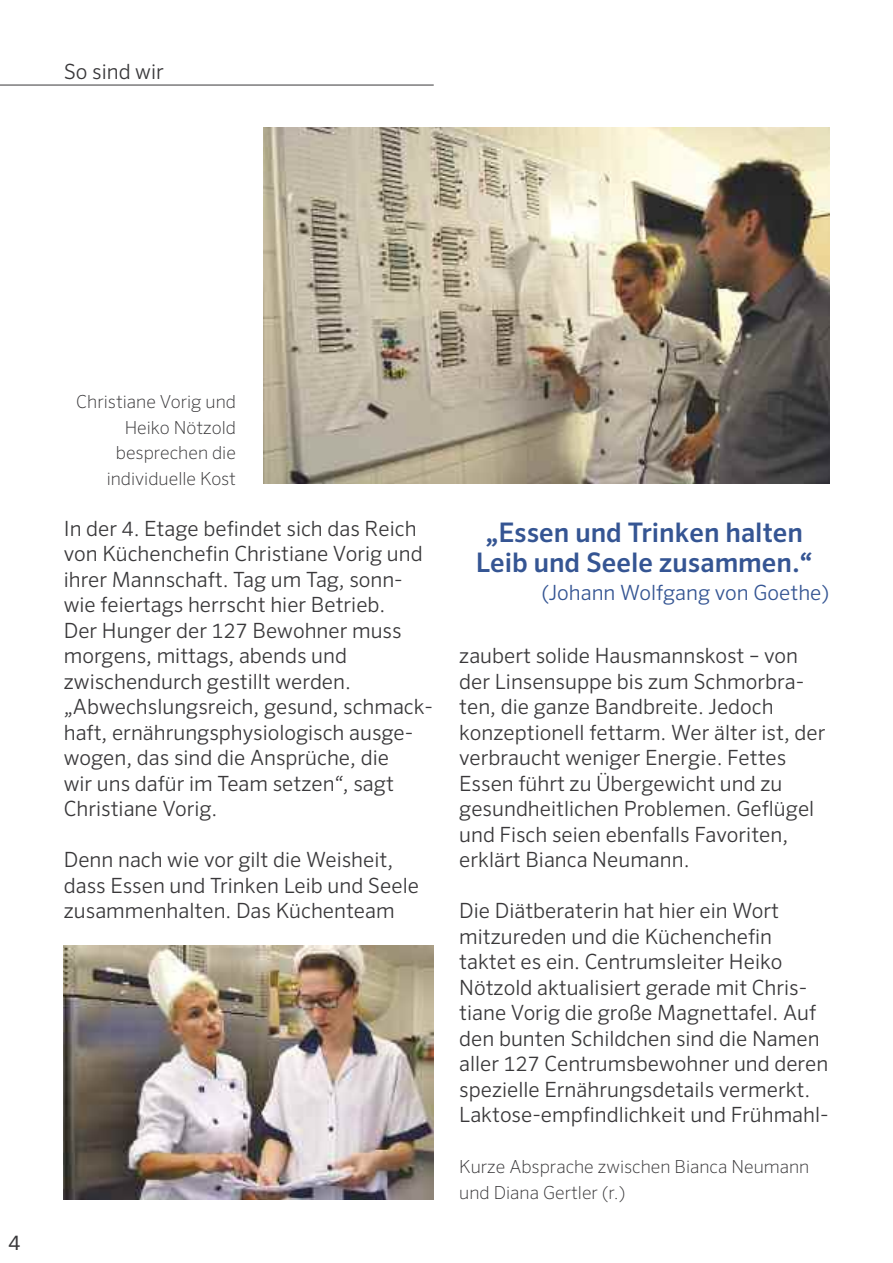
<style>
.page{position:relative;width:893px;height:1263px;background:#fff}
.page>*{position:absolute;margin:0;border:0;box-sizing:border-box;transform-origin:0 0}
.t1{font:500 27px/30px "Sero Offc Pro";color:#355593;text-align:center}
.t2{font:300 21px/25.5px "Sero Offc Pro";color:#39383a}
.t3{font:300 21px "Sero Offc Pro";color:#355593}
.t4{font:21px "Sero Offc Pro";color:#39383a}
.t5{font:200 18px/25.5px "Sero Offc Pro";color:#39383a}
</style>
<div class="page">
<hr style="left:0;top:85px;width:434px;height:1px;background:#39383a">
<img style="left:64px;top:945px;width:370px;height:254px">
<img style="left:264px;top:128px;width:565px;height:355px">
<p class="t2" style="left:64px;top:58px;width:102px">So sind wir</p>
<p class="t4" style="left:9px;top:1230px;width:14px">4</p>
<p class="t5" style="left:76px;top:389px;width:161px;text-align:right">Christiane Vorig und<br>Heiko Nötzold besprechen die individuelle Kost</p>
<p class="t2" style="left:64px;top:515px;width:371px">In der 4. Etage befindet sich das Reich von Küchenchefin Christiane Vorig und ihrer Mannschaft. Tag um Tag, sonn&shy;wie feiertags herrscht hier Betrieb.<br>Der Hunger der 127 Bewohner muss morgens, mittags, abends und zwischendurch gestillt werden. „Abwechslungsreich, gesund, schmack&shy;haft, ernährungsphysiologisch ausge&shy;wogen, das sind die Ansprüche, die<br>wir uns dafür im Team setzen“, sagt Christiane Vorig.</p>
<p class="t2" style="left:64px;top:847px;width:357px">Denn nach wie vor gilt die Weisheit, dass Essen und Trinken Leib und Seele zusammenhalten. Das Küchenteam</p>
<p class="t1" style="left:476px;top:517px;width:338px">„Essen und Trinken halten<br>Leib und Seele zusammen.“</p>
<p class="t3" style="left:542px;top:580px;width:289px">(Johann Wolfgang von Goethe)</p>
<p class="t2" style="left:459px;top:643px;width:368px">zaubert solide Hausmannskost – von der Linsensuppe bis zum Schmorbra&shy;ten, die ganze Bandbreite. Jedoch konzeptionell fettarm. Wer älter ist, der verbraucht weniger Energie. Fettes Essen führt zu Übergewicht und zu gesundheitlichen Problemen. Geflügel und Fisch seien ebenfalls Favoriten, erklärt Bianca Neumann.</p>
<p class="t2" style="left:459px;top:898px;width:371px">Die Diätberaterin hat hier ein Wort mitzureden und die Küchenchefin taktet es ein. Centrumsleiter Heiko Nötzold aktualisiert gerade mit Chris&shy;tiane Vorig die große Magnettafel. Auf den bunten Schildchen sind die Namen aller 127 Centrumsbewohner und deren spezielle Ernährungsdetails vermerkt.<br>Laktose-empfindlichkeit und Frühmahl-</p>
<p class="t5" style="left:459px;top:1154px;width:352px">Kurze Absprache zwischen Bianca Neumann und Diana Gertler (r.)</p>
</div>
